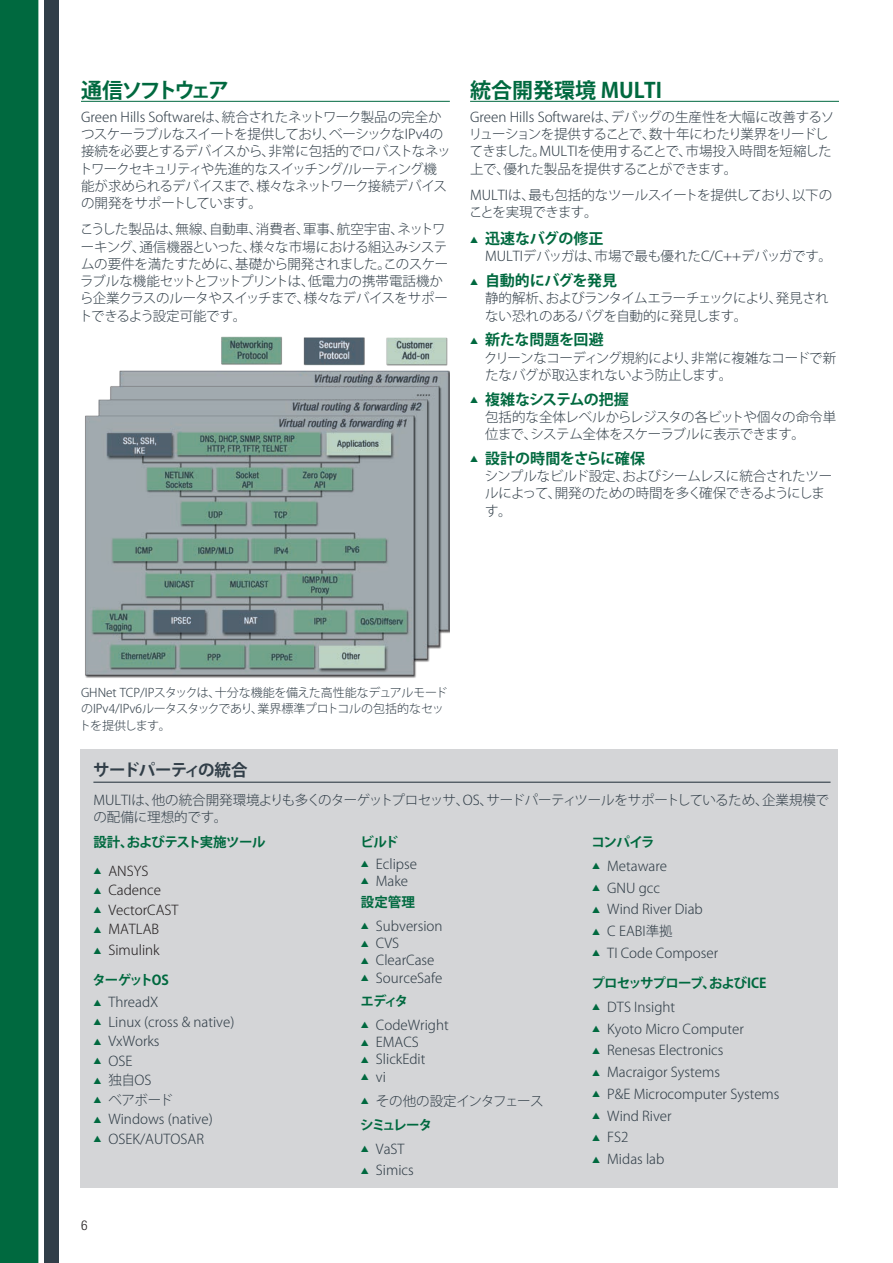
<style>
.page{position:relative;width:893px;height:1263px;background:#fff}
.page>*{position:absolute;margin:0;border:0;box-sizing:border-box;transform-origin:0 0}
.t1{font:700 21px "Koz Go Pro";color:#00693f}
.t2{font:700 21px "Koz Go Pro";letter-spacing:-.16em;color:#00693f}
.t3{font:700 16.5px "Koz Go Pro";letter-spacing:-.04em;color:#313e48}
.t4{font:700 15px "Koz Go Pr 6 N";letter-spacing:-.01em;color:#00693f}
.t5{font:700 15px "Koz Go Pr 6 N";letter-spacing:-.04em;color:#00693f}
.t6{font:300 13.5px/17.2px "Koz Go Std";color:#313e48}
.t7{font:300 13.5px/17.2px "Koz Go Std";letter-spacing:-.035em;color:#313e48}
.t8{font:300 13.5px/17.2px "Koz Go Std";letter-spacing:-.03em;color:#313e48}
.t9{font:300 13.5px/17.2px "Koz Go Std";letter-spacing:-.02em;color:#313e48}
.t10{font:300 13.5px/17.2px "Koz Go Std";letter-spacing:-.05em;color:#313e48}
.t11{font:700 13.5px "Koz Go Pr 6 N";letter-spacing:-.08em;color:#00693f}
.t12{font:300 13.5px "Koz Go Std";color:#231f20}
.t13{font:700 13.5px "Koz Go Pr 6 N";letter-spacing:-.05em;color:#00693f}
.t14{font:300 condensed 13.5px "Helvetica Neue";color:#231f20}
.t15{font:300 12px/16.5px "Koz Go Std";letter-spacing:-.01em;color:#313e48}
.s1{color:#00693f}
</style>
<div class="page">
<div style="left:0;top:0;width:38px;height:1263px;background:#00693f"></div>
<div style="left:44px;top:0;width:15px;height:1263px;background:#313e48"></div>
<hr style="left:81px;top:101px;width:369px;height:1px;background:#00693f">
<hr style="left:470px;top:101px;width:369px;height:1px;background:#00693f">
<div style="left:80px;top:749px;width:757px;height:439px;background:#d4d5d7"></div>
<hr style="left:93px;top:782px;width:737px;height:1px;background:#313e48">
<img style="left:85px;top:336px;width:365px;height:342px">
<h1 class="t2" style="left:81px;top:77px;width:150px">通信ソフトウェア</h1>
<p class="t7" style="left:79px;top:109px;width:373px">Green Hills Softwareは、統合されたネットワーク製品の完全かつスケーラブルなスイートを提供しており、ベーシックなIPv4の接続を必要とするデバイスから、非常に包括的でロバストなネットワークセキュリティや先進的なスイッチング/ルーティング機能が求められるデバイスまで、様々なネットワーク接続デバイスの開発をサポートしています。</p>
<p class="t8" style="left:79px;top:221px;width:371px">こうした製品は、無線、自動車、消費者、軍事、航空宇宙、ネットワーキング、通信機器といった、様々な市場における組込みシステムの要件を満たすために、基礎から開発されました。このスケーラブルな機能セットとフットプリントは、低電力の携帯電話機から企業クラスのルータやスイッチまで、様々なデバイスをサポートできるよう設定可能です。</p>
<h1 class="t1" style="left:470px;top:77px;width:193px">統合開発環境 MULTI</h1>
<p class="t6" style="left:469px;top:109px;width:367px">Green Hills Softwareは、デバッグの生産性を大幅に改善するソリューションを提供することで、数十年にわたり業界をリードしてきました。MULTIを使用することで、市場投入時間を短縮した上で、優れた製品を提供することができます。</p>
<p class="t9" style="left:469px;top:187px;width:365px">MULTIは、最も包括的なツールスイートを提供しており、以下のことを実現できます。</p>
<p class="t4" style="left:470px;top:230px;width:135px">▲ 迅速なバグの修正</p>
<p class="t6" style="left:485px;top:248px;width:348px">MULTIデバッガは、市場で最も優れたC/C++デバッガです。</p>
<p class="t4" style="left:470px;top:272px;width:149px">▲ 自動的にバグを発見</p>
<p class="t10" style="left:485px;top:290px;width:345px">静的解析、およびランタイムエラーチェックにより、発見されない恐れのあるバグを自動的に発見します。</p>
<p class="t4" style="left:470px;top:331px;width:135px">▲ 新たな問題を回避</p>
<p class="t7" style="left:484px;top:349px;width:354px">クリーンなコーディング規約により、非常に複雑なコードで新たなバグが取込まれないよう防止します。</p>
<p class="t5" style="left:470px;top:391px;width:160px">▲ 複雑なシステムの把握</p>
<p class="t8" style="left:485px;top:409px;width:353px">包括的な全体レベルからレジスタの各ビットや個々の命令単位まで、システム全体をスケーラブルに表示できます。</p>
<p class="t4" style="left:470px;top:450px;width:176px">▲ 設計の時間をさらに確保</p>
<p class="t9" style="left:485px;top:468px;width:349px">シンプルなビルド設定、およびシームレスに統合されたツールによって、開発のための時間を多く確保できるようにします。</p>
<p class="t15" style="left:79px;top:684px;width:370px">GHNet TCP/IPスタックは、十分な機能を備えた高性能なデュアルモードのIPv4/IPv6ルータスタックであり、業界標準プロトコルの包括的なセットを提供します。</p>
<p class="t3" style="left:93px;top:759px;width:156px">サードパーティの統合</p>
<p class="t9" style="left:93px;top:791px;width:737px">MULTIは、他の統合開発環境よりも多くのターゲットプロセッサ、OS、サードパーティツールをサポートしているため、企業規模での配備に理想的です。</p>
<p class="t13" style="left:93px;top:835px;width:174px">設計、およびテスト実施ツール</p>
<p class="t12" style="left:93px;top:862px;width:57px"><span class="s1">▲</span> ANSYS</p>
<p class="t12" style="left:93px;top:882px;width:69px"><span class="s1">▲</span> Cadence</p>
<p class="t12" style="left:93px;top:901px;width:87px"><span class="s1">▲</span> VectorCAST</p>
<p class="t12" style="left:93px;top:921px;width:67px"><span class="s1">▲</span> MATLAB</p>
<p class="t12" style="left:93px;top:942px;width:68px"><span class="s1">▲</span> Simulink</p>
<p class="t11" style="left:92px;top:973px;width:78px">ターゲットOS</p>
<p class="t6" style="left:93px;top:994px;width:67px"><span class="s1">▲</span> ThreadX</p>
<p class="t6" style="left:93px;top:1013px;width:143px"><span class="s1">▲</span> Linux (cross &amp; native)</p>
<p class="t6" style="left:93px;top:1033px;width:68px"><span class="s1">▲</span> VxWorks</p>
<p class="t6" style="left:93px;top:1052px;width:41px"><span class="s1">▲</span> OSE</p>
<p class="t6" style="left:93px;top:1072px;width:60px"><span class="s1">▲</span> 独自OS</p>
<p class="t6" style="left:93px;top:1091px;width:81px"><span class="s1">▲</span> ベアボード</p>
<p class="t6" style="left:93px;top:1111px;width:121px"><span class="s1">▲</span> Windows (native)</p>
<p class="t6" style="left:93px;top:1130px;width:112px"><span class="s1">▲</span> OSEK/AUTOSAR</p>
<p class="t11" style="left:361px;top:834px;width:39px">ビルド</p>
<p class="t6" style="left:361px;top:855px;width:58px"><span class="s1">▲</span> Eclipse</p>
<p class="t6" style="left:361px;top:872px;width:49px"><span class="s1">▲</span> Make</p>
<p class="t11" style="left:361px;top:894px;width:55px">設定管理</p>
<p class="t6" style="left:361px;top:917px;width:83px"><span class="s1">▲</span> Subversion</p>
<p class="t6" style="left:361px;top:935px;width:40px"><span class="s1">▲</span> CVS</p>
<p class="t6" style="left:361px;top:952px;width:75px"><span class="s1">▲</span> ClearCase</p>
<p class="t6" style="left:361px;top:969px;width:83px"><span class="s1">▲</span> SourceSafe</p>
<p class="t11" style="left:361px;top:993px;width:49px">エディタ</p>
<p class="t6" style="left:361px;top:1016px;width:89px"><span class="s1">▲</span> CodeWright</p>
<p class="t6" style="left:361px;top:1034px;width:59px"><span class="s1">▲</span> EMACS</p>
<p class="t6" style="left:361px;top:1051px;width:66px"><span class="s1">▲</span> SlickEdit</p>
<p class="t6" style="left:361px;top:1068px;width:27px"><span class="s1">▲</span> vi</p>
<p class="t7" style="left:361px;top:1092px;width:184px"><span class="s1">▲</span> その他の設定インタフェース</p>
<p class="t11" style="left:360px;top:1117px;width:73px">シミュレータ</p>
<p class="t6" style="left:361px;top:1140px;width:45px"><span class="s1">▲</span> VaST</p>
<p class="t6" style="left:361px;top:1162px;width:54px"><span class="s1">▲</span> Simics</p>
<p class="t11" style="left:591px;top:834px;width:65px">コンパイラ</p>
<p class="t6" style="left:592px;top:857px;width:76px"><span class="s1">▲</span> Metaware</p>
<p class="t6" style="left:592px;top:879px;width:69px"><span class="s1">▲</span> GNU gcc</p>
<p class="t6" style="left:592px;top:901px;width:112px"><span class="s1">▲</span> Wind River Diab</p>
<p class="t6" style="left:592px;top:923px;width:82px"><span class="s1">▲</span> C EABI準拠</p>
<p class="t6" style="left:592px;top:944px;width:127px"><span class="s1">▲</span> TI Code Composer</p>
<p class="t11" style="left:591px;top:975px;width:177px">プロセッサプローブ、およびICE</p>
<p class="t6" style="left:592px;top:998px;width:84px"><span class="s1">▲</span> DTS Insight</p>
<p class="t6" style="left:592px;top:1020px;width:153px"><span class="s1">▲</span> Kyoto Micro Computer</p>
<p class="t6" style="left:592px;top:1042px;width:133px"><span class="s1">▲</span> Renesas Electronics</p>
<p class="t6" style="left:592px;top:1064px;width:129px"><span class="s1">▲</span> Macraigor Systems</p>
<p class="t6" style="left:592px;top:1085px;width:189px"><span class="s1">▲</span> P&amp;E Microcomputer Systems</p>
<p class="t6" style="left:592px;top:1107px;width:81px"><span class="s1">▲</span> Wind River</p>
<p class="t6" style="left:592px;top:1129px;width:38px"><span class="s1">▲</span> FS2</p>
<p class="t6" style="left:592px;top:1151px;width:74px"><span class="s1">▲</span> Midas lab</p>
<p class="t14" style="left:81px;top:1218px;width:8px">6</p>
</div>
